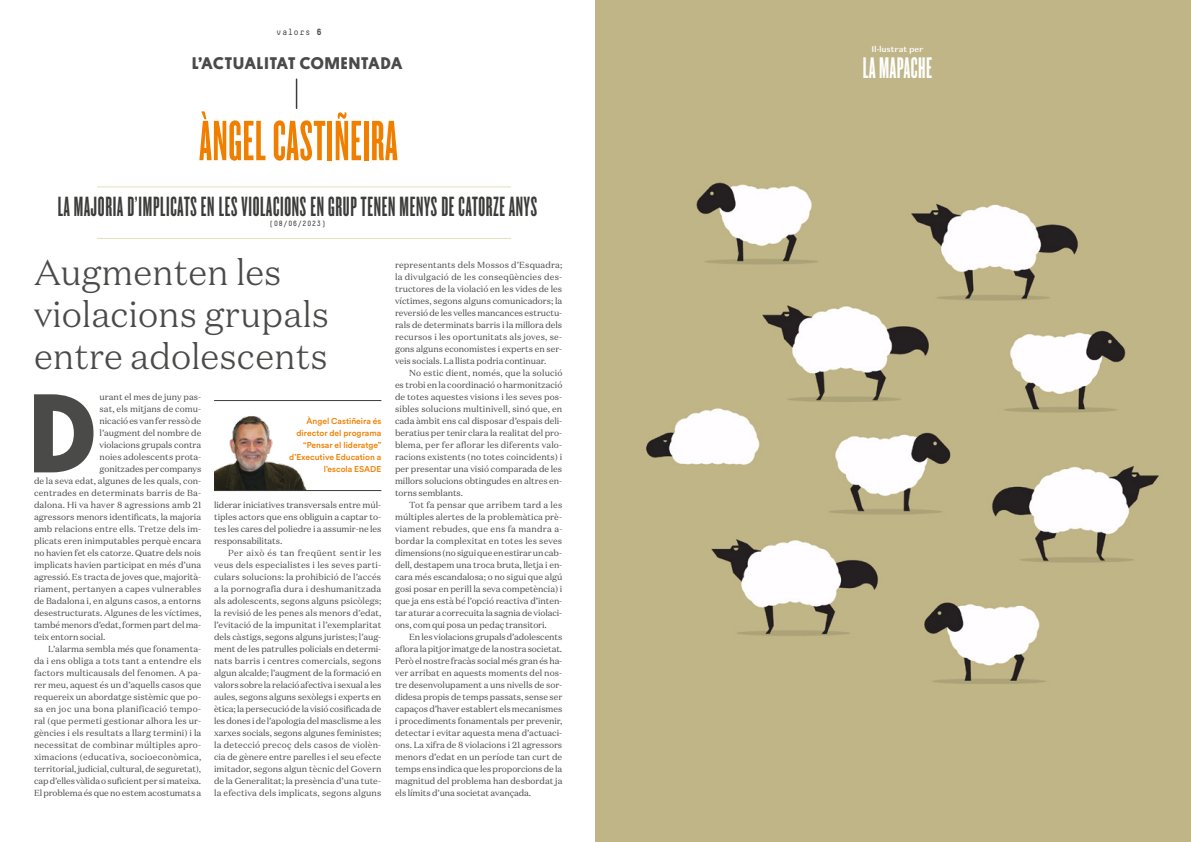
<style>
.page{position:relative;width:1191px;height:842px;background:#fff}
.page>*{position:absolute;margin:0;border:0;box-sizing:border-box;transform-origin:0 0}
.t1{font:700 112.8px "Platform";color:#4a4a49}
.t2{font:59.1px "Knockout HTF66 Full Flyweight";letter-spacing:.015em;color:#f07f00}
.t3{font:300 36px/42px "Domaine Text";color:#4a4a49}
.t4{font:31px "Knockout HTF66 Full Flyweight";letter-spacing:.015em;color:#fff}
.t5{font:29px "Knockout HTF66 Full Flyweight";letter-spacing:.025em;color:#3c3c3b}
.t6{font:700 17px "Platform";letter-spacing:.06em;color:#4a4a49}
.t7{font:9px "Decima Mono X";letter-spacing:.04em;color:#4a4a49}
.t8{font:8.8px/12px "Domaine Text";color:#4a4a49;text-align:justify}
.t9{font:8.8px "Domaine Text";letter-spacing:.02em;color:#4a4a49}
.t10{font:8.8px "Domaine Text";letter-spacing:.025em;color:#4a4a49}
.t11{font:8.8px "Domaine Text";letter-spacing:.03em;color:#4a4a49}
.t12{font:500 8.5px/12px "Circular Std";color:#f07f00;text-align:right}
.t13{font:500 8.3px "Domaine Sans Text";letter-spacing:-.01em;color:#fff}
.t14{font:7.6px "Decima Mono X";letter-spacing:.025em;color:#3c3c3b}
.s1{font-weight:700}
</style>
<div class="page">
<img style="left:595px;top:0;width:596px;height:842px">
<svg style="left:296px;top:79px;width:1px;height:29px"></svg>
<img style="left:214px;top:416px;width:93px;height:74px">
<hr style="left:214px;top:490px;width:167px;height:1px;background:#3c3c3b">
<hr style="left:214px;top:400px;width:167px;height:1px;background:#3c3c3b">
<hr style="left:97px;top:186px;width:414px;height:1px;background:#e4dfbc">
<hr style="left:97px;top:238px;width:414px;height:1px;background:#e4dfbc">
<p class="t7" style="left:276px;top:27px;width:47px">valors <span class="s1">6</span></p>
<h3 class="t6" style="left:192px;top:51px;width:211px">L’ACTUALITAT COMENTADA</h3>
<h2 class="t2" style="left:199px;top:111px;width:200px">ÀNGEL CASTIÑEIRA</h2>
<h3 class="t5" style="left:58px;top:192px;width:481px">LA MAJORIA D’IMPLICATS EN LES VIOLACIONS EN GRUP TENEN MENYS DE CATORZE ANYS</h3>
<p class="t14" style="left:269px;top:219px;width:58px">(08/06/2023)</p>
<h3 class="t3" style="left:34px;top:251px;width:297px">Augmenten les violacions grupals entre adolescents</h3>
<h1 class="t1" style="left:29px;top:351px;width:68px">D</h1>
<p class="t8" style="left:100px;top:391px;width:103px">urant el mes de juny pas-</p>
<p class="t8" style="left:100px;top:403px;width:103px">sat, els mitjans de comu-</p>
<p class="t8" style="left:100px;top:415px;width:103px">nicació es van fer ressò de</p>
<p class="t8" style="left:100px;top:427px;width:103px">l’augment del nombre de</p>
<p class="t8" style="left:100px;top:439px;width:103px">violacions grupals contra</p>
<p class="t8" style="left:100px;top:451px;width:103px">noies adolescents prota-</p>
<p class="t8" style="left:100px;top:463px;width:103px">gonitzades per companys</p>
<p class="t8" style="left:34px;top:475px;width:169px">de la seva edat, algunes de les quals, con-</p>
<p class="t9" style="left:34px;top:488px;width:169px">centrades en determinats barris de Ba-</p>
<p class="t8" style="left:34px;top:499px;width:169px">dalona. Hi va haver 8 agressions amb 21</p>
<p class="t8" style="left:34px;top:511px;width:169px">agressors menors identificats, la majoria</p>
<p class="t8" style="left:34px;top:523px;width:169px">amb relacions entre ells. Tretze dels im-</p>
<p class="t8" style="left:34px;top:535px;width:169px">plicats eren inimputables perquè encara</p>
<p class="t8" style="left:34px;top:547px;width:169px">no havien fet els catorze. Quatre dels nois</p>
<p class="t8" style="left:34px;top:559px;width:169px">implicats havien participat en més d’una</p>
<p class="t8" style="left:34px;top:571px;width:169px">agressió. Es tracta de joves que, majorità-</p>
<p class="t8" style="left:34px;top:583px;width:169px">riament, pertanyen a capes vulnerables</p>
<p class="t8" style="left:34px;top:595px;width:169px">de Badalona i, en alguns casos, a entorns</p>
<p class="t8" style="left:34px;top:607px;width:169px">desestructurats. Algunes de les víctimes,</p>
<p class="t8" style="left:34px;top:619px;width:169px">també menors d’edat, formen part del ma-</p>
<p class="t8" style="left:34px;top:631px;width:73px">teix entorn social.</p>
<p class="t8" style="left:48px;top:643px;width:155px">L’alarma sembla més que fonamenta-</p>
<p class="t8" style="left:34px;top:655px;width:169px">da i ens obliga a tots tant a entendre els</p>
<p class="t8" style="left:34px;top:667px;width:169px">factors multicausals del fenomen. A pa-</p>
<p class="t8" style="left:34px;top:679px;width:169px">rer meu, aquest és un d’aquells casos que</p>
<p class="t8" style="left:34px;top:691px;width:169px">requereix un abordatge sistèmic que po-</p>
<p class="t11" style="left:34px;top:704px;width:169px">sa en joc una bona planificació tempo-</p>
<p class="t8" style="left:34px;top:715px;width:169px">ral (que permeti gestionar alhora les ur-</p>
<p class="t8" style="left:34px;top:727px;width:169px">gències i els resultats a llarg termini) i la</p>
<p class="t9" style="left:34px;top:740px;width:169px">necessitat de combinar múltiples apro-</p>
<p class="t10" style="left:34px;top:752px;width:169px">ximacions (educativa, socioeconòmica,</p>
<p class="t8" style="left:34px;top:763px;width:169px">territorial, judicial, cultural, de seguretat),</p>
<p class="t8" style="left:34px;top:775px;width:169px">cap d’elles vàlida o suficient per si mateixa.</p>
<p class="t8" style="left:34px;top:787px;width:169px">El problema és que no estem acostumats a</p>
<p class="t12" style="left:289px;top:415px;width:94px">Àngel Castiñeira és director del programa “Pensar el lideratge” d’Executive Education a l’escola ESADE</p>
<p class="t8" style="left:214px;top:499px;width:169px">liderar iniciatives transversals entre múl&shy;tiples actors que ens obliguin a captar to&shy;tes les cares del poliedre i a assumir-ne les responsabilitats.</p>
<p class="t8" style="left:214px;top:547px;width:169px;text-indent:14px">Per això és tan freqüent sentir les veus dels especialistes i les seves parti&shy;culars solucions: la prohibició de l’accés a la pornografia dura i deshumanitzada als adolescents, segons alguns psicòlegs; la revisió de les penes als menors d’edat, l’evitació de la impunitat i l’exemplaritat dels càstigs, segons alguns juristes; l’aug&shy;ment de les patrulles policials en determi&shy;nats barris i centres comercials, segons algun alcalde; l’augment de la formació en valors sobre la relació afectiva i sexual a les aules, segons alguns sexòlegs i experts en ètica; la persecució de la visió cosificada de les dones i de l’apologia del masclisme a les xarxes socials, segons algunes feministes; la detecció precoç dels casos de violèn&shy;cia de gènere entre parelles i el seu efecte imitador, segons algun tècnic del Govern de la Generalitat; la presència d’una tute&shy;la efectiva dels implicats, segons alguns</p>
<p class="t8" style="left:395px;top:259px;width:169px">representants dels Mossos d’Esquadra; la divulgació de les conseqüències des&shy;tructores de la violació en les vides de les víctimes, segons alguns comunicadors; la reversió de les velles mancances estructu&shy;rals de determinats barris i la millora dels recursos i les oportunitats als joves, se&shy;gons alguns economistes i experts en ser&shy;veis socials. La llista podria continuar.</p>
<p class="t8" style="left:395px;top:367px;width:169px;text-indent:14px">No estic dient, només, que la solució es trobi en la coordinació o harmonització de totes aquestes visions i les seves pos&shy;sibles solucions multinivell, sinó que, en cada àmbit ens cal disposar d’espais deli&shy;beratius per tenir clara la realitat del pro&shy;blema, per fer aflorar les diferents valo&shy;racions existents (no totes coincidents) i per presentar una visió comparada de les millors solucions obtingudes en altres en&shy;torns semblants.</p>
<p class="t8" style="left:395px;top:499px;width:169px;text-indent:14px">Tot fa pensar que arribem tard a les múltiples alertes de la problemàtica prè&shy;viament rebudes, que ens fa mandra a&shy;bordar la complexitat en totes les seves dimensions (no sigui que en estirar un cab&shy;dell, destapem una troca bruta, lletja i en&shy;cara més escandalosa; o no sigui que algú gosi posar en perill la seva competència) i que ja ens està bé l’opció reactiva d’inten&shy;tar aturar a correcuita la sagnia de violaci&shy;ons, com qui posa un pedaç transitori.</p>
<p class="t8" style="left:395px;top:631px;width:169px;text-indent:14px">En les violacions grupals d’adolescents aflora la pitjor imatge de la nostra societat.<br>Però el nostre fracàs social més gran és ha&shy;ver arribat en aquests moments del nos&shy;tre desenvolupament a uns nivells de sor&shy;didesa propis de temps passats, sense ser capaços d’haver establert els mecanismes i procediments fonamentals per prevenir, detectar i evitar aquesta mena d’actuaci&shy;ons. La xifra de 8 violacions i 21 agressors menors d’edat en un període tan curt de temps ens indica que les proporcions de la magnitud del problema han desbordat ja els límits d’una societat avançada.</p>
<p class="t13" style="left:871px;top:44px;width:53px">Il·lustrat per</p>
<h3 class="t4" style="left:863px;top:52px;width:71px">LA MAPACHE</h3>
</div>
